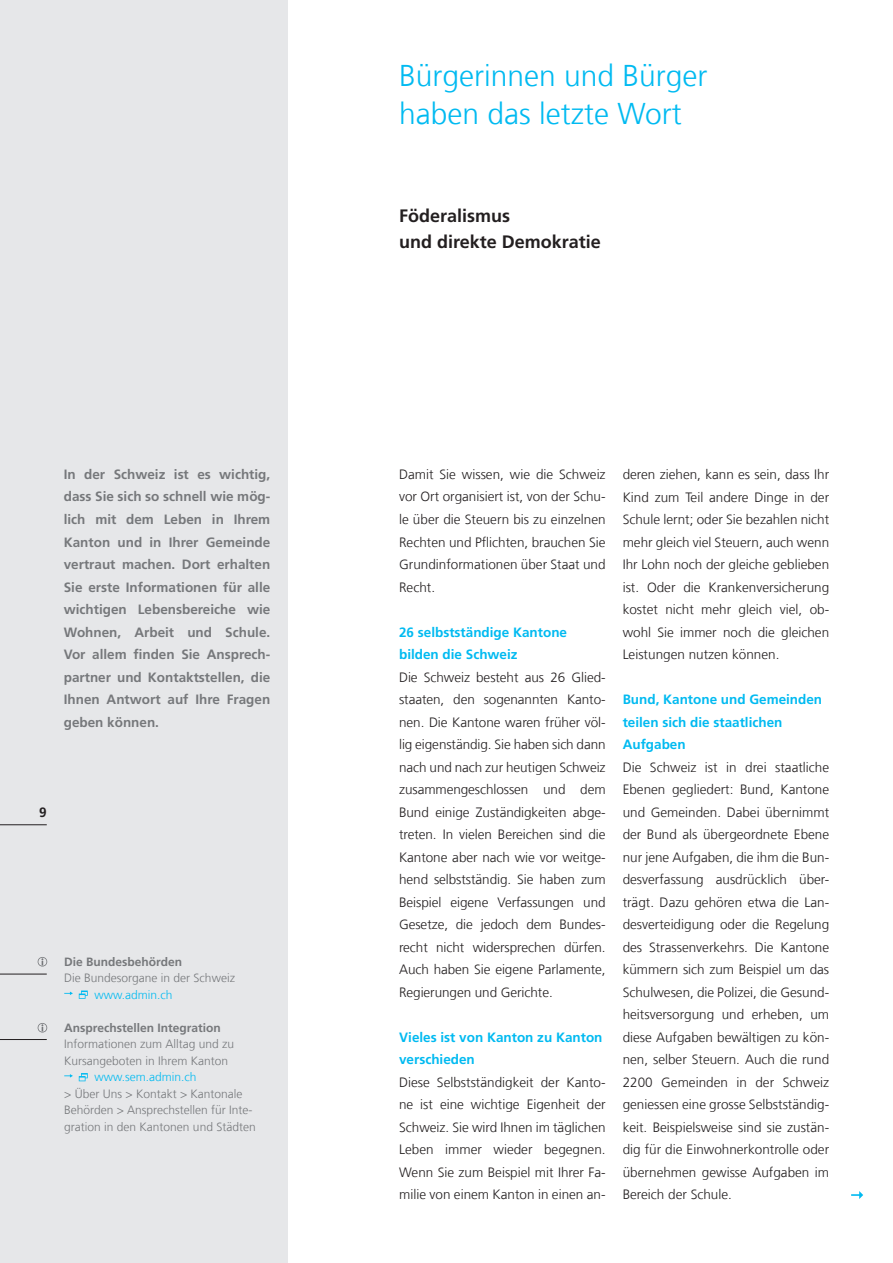
<style>
.page{position:relative;width:893px;height:1263px;background:#fff}
.page>*{position:absolute;margin:0;border:0;box-sizing:border-box;transform-origin:0 0}
._13_Headline__Chapte{font:300 30px/37.5px "Frutiger LT Com";color:#00baf1}
._15_Subline__Chapter{font:700 18px/25.5px "Frutiger LT Com";color:#231f20}
._31_Text__Standard{font:300 13.5px/22.5px "Frutiger LT Com";color:#231f20;text-align:justify}
._21_Lead__Typical{font:700 13.5px/22.5px "Frutiger LT Com";color:#76787b;text-align:justify}
._34_Text__Intertitle{font:700 13.5px/22.5px "Frutiger LT Com";color:#00baf1}
.t1{font:700 13.5px "Frutiger LT Com";color:#231f20}
._51_Service{font:300 12px/16.5px "Frutiger LT Com";color:#76787b}
._51_Service-2{font:700 12px "Frutiger LT Com";color:#76787b}
._51_Service-3{font:300 12px "Frutiger LT Com";color:#00baf1}
</style>
<div class="page">
<div style="left:0;top:0;width:287px;height:1263px;background:#e6e7e9"></div>
<hr style="left:0;top:824px;width:47px;height:1px;background:#231f20">
<svg style="left:851px;top:1191px;width:12px;height:8px"></svg>
<hr style="left:0;top:974px;width:47px;height:1px;background:#231f20">
<hr style="left:0;top:1039px;width:47px;height:1px;background:#231f20">
<svg style="left:38px;top:957px;width:9px;height:9px"></svg>
<svg style="left:64px;top:990px;width:24px;height:9px"></svg>
<svg style="left:38px;top:1023px;width:9px;height:9px"></svg>
<svg style="left:64px;top:1073px;width:24px;height:8px"></svg>
<p class="_21_Lead__Typical" style="left:64px;top:463px;width:208px">In der Schweiz ist es wichtig, dass Sie sich so schnell wie mög&shy;lich mit dem Leben in Ihrem Kanton und in Ihrer Gemeinde vertraut machen. Dort erhalten Sie erste Informationen für alle wichtigen Lebensbereiche wie Wohnen, Arbeit und Schule.<br>Vor allem finden Sie Ansprech&shy;partner und Kontaktstellen, die Ihnen Antwort auf Ihre Fragen geben können.</p>
<p class="t1" style="left:39px;top:804px;width:9px">9</p>
<p class="_51_Service-2" style="left:64px;top:954px;width:119px">Die Bundesbehörden</p>
<p class="_51_Service" style="left:64px;top:970px;width:172px">Die Bundesorgane in der Schweiz</p>
<p class="_51_Service-3" style="left:94px;top:988px;width:80px">www.admin.ch</p>
<p class="_51_Service-2" style="left:64px;top:1020px;width:158px">Ansprechstellen Integration</p>
<p class="_51_Service" style="left:64px;top:1036px;width:172px">Informationen zum Alltag und zu</p>
<p class="_51_Service" style="left:64px;top:1052px;width:165px">Kursangeboten in Ihrem Kanton</p>
<p class="_51_Service-3" style="left:94px;top:1070px;width:104px">www.sem.admin.ch</p>
<p class="_51_Service" style="left:64px;top:1085px;width:180px">&gt; Über Uns &gt; Kontakt &gt; Kantonale</p>
<p class="_51_Service" style="left:64px;top:1102px;width:193px">Behörden &gt; Ansprechstellen für Inte&shy;gration in den Kantonen und Städten</p>
<p class="_13_Headline__Chapte" style="left:399px;top:57px;width:310px">Bürgerinnen und Bürger haben das letzte Wort</p>
<p class="_15_Subline__Chapter" style="left:399px;top:204px;width:203px">Föderalismus<br>und direkte Demokratie</p>
<p class="_31_Text__Standard" style="left:399px;top:463px;width:208px">Damit Sie wissen, wie die Schweiz vor Ort organisiert ist, von der Schu&shy;le über die Steuern bis zu einzelnen Rechten und Pflichten, brauchen Sie Grundinformationen über Staat und Recht.</p>
<p class="_34_Text__Intertitle" style="left:399px;top:621px;width:170px">26 selbstständige Kantone bilden die Schweiz</p>
<p class="_31_Text__Standard" style="left:399px;top:666px;width:208px">Die Schweiz besteht aus 26 Glied&shy;staaten, den sogenannten Kanto&shy;nen. Die Kantone waren früher völ&shy;lig eigenständig. Sie haben sich dann nach und nach zur heutigen Schweiz zusammengeschlossen und dem Bund einige Zuständigkeiten abge&shy;treten. In vielen Bereichen sind die Kantone aber nach wie vor weitge&shy;hend selbstständig. Sie haben zum Beispiel eigene Verfassungen und Gesetze, die jedoch dem Bundes&shy;recht nicht widersprechen dürfen.<br>Auch haben Sie eigene Parlamente, Regierungen und Gerichte.</p>
<p class="_34_Text__Intertitle" style="left:399px;top:1026px;width:205px">Vieles ist von Kanton zu Kanton verschieden</p>
<p class="_31_Text__Standard" style="left:399px;top:1071px;width:208px">Diese Selbstständigkeit der Kanto&shy;ne ist eine wichtige Eigenheit der Schweiz. Sie wird Ihnen im täglichen Leben immer wieder begegnen.<br>Wenn Sie zum Beispiel mit Ihrer Fa&shy;milie von einem Kanton in einen an-</p>
<p class="_31_Text__Standard" style="left:623px;top:463px;width:208px">deren ziehen, kann es sein, dass Ihr Kind zum Teil andere Dinge in der Schule lernt; oder Sie bezahlen nicht mehr gleich viel Steuern, auch wenn Ihr Lohn noch der gleiche geblieben ist. Oder die Krankenversicherung kostet nicht mehr gleich viel, ob&shy;wohl Sie immer noch die gleichen Leistungen nutzen können.</p>
<p class="_34_Text__Intertitle" style="left:623px;top:688px;width:201px">Bund, Kantone und Gemeinden teilen sich die staatlichen<br>Aufgaben</p>
<p class="_31_Text__Standard" style="left:623px;top:756px;width:208px">Die Schweiz ist in drei staatliche Ebenen gegliedert: Bund, Kantone und Gemeinden. Dabei übernimmt der Bund als übergeordnete Ebene nur jene Aufgaben, die ihm die Bun&shy;desverfassung ausdrücklich über&shy;trägt. Dazu gehören etwa die Lan&shy;desverteidigung oder die Regelung des Strassenverkehrs. Die Kantone kümmern sich zum Beispiel um das Schulwesen, die Polizei, die Gesund&shy;heitsversorgung und erheben, um diese Aufgaben bewältigen zu kön&shy;nen, selber Steuern. Auch die rund 2200 Gemeinden in der Schweiz geniessen eine grosse Selbstständig&shy;keit. Beispielsweise sind sie zustän&shy;dig für die Einwohnerkontrolle oder übernehmen gewisse Aufgaben im Bereich der Schule.</p>
</div>
